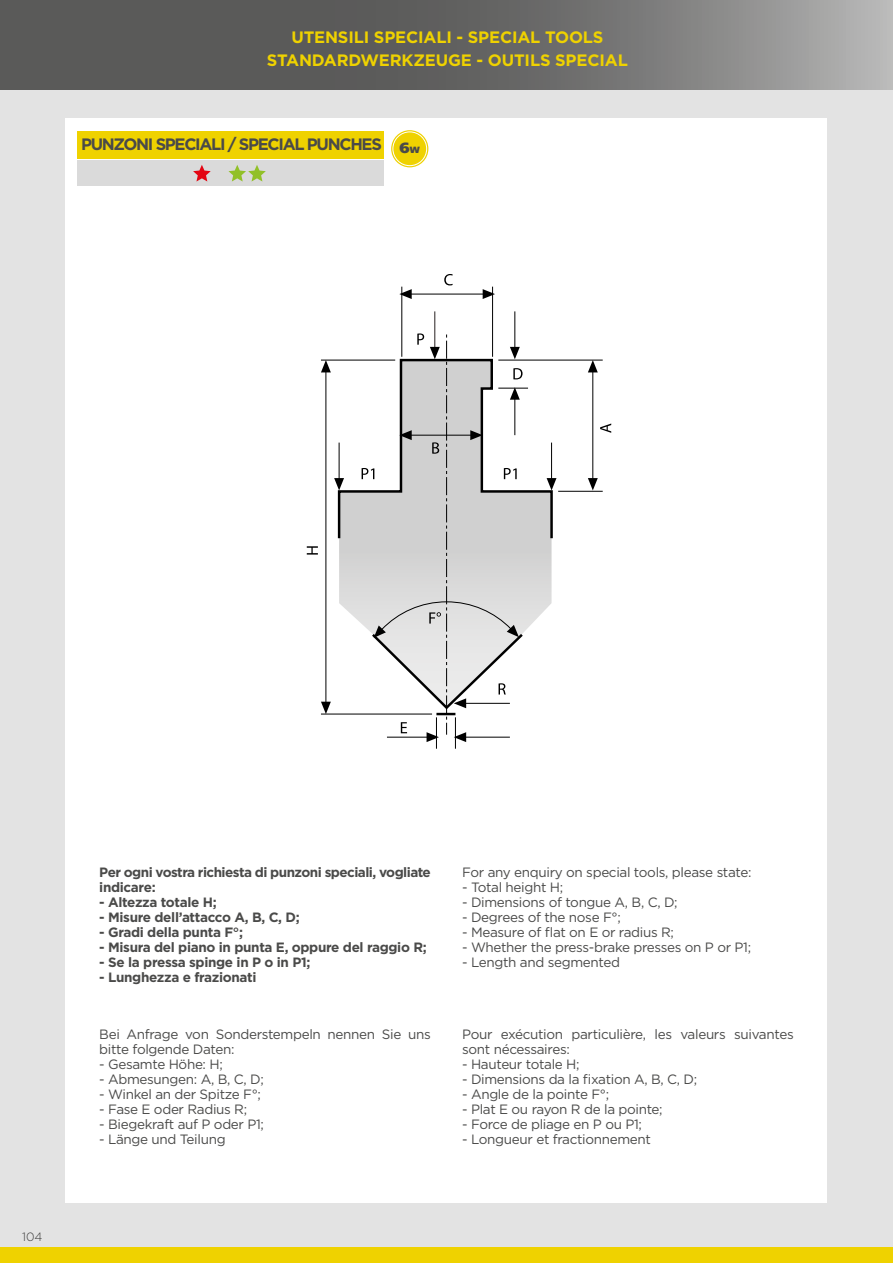
<style>
.page{position:relative;width:893px;height:1263px;background:#fff}
.page>*{position:absolute;margin:0;border:0;box-sizing:border-box;transform-origin:0 0}
.t1{font:700 16.5px/22.5px "Gotham";letter-spacing:-.01em;color:#efd200;text-align:center}
.t2{font:700 16.5px "Gotham";letter-spacing:-.08em;color:#4a4a49}
.t3{font:13.5px/15px "Gotham";letter-spacing:-.025em;color:#4a4a49}
.t4{font:700 13.5px/15px "Gotham";letter-spacing:-.025em;color:#4a4a49}
.t5{font:300 12px "Gotham";color:#3c3c3b}
</style>
<div class="page">
<div style="left:0;top:89px;width:893px;height:1171px;background:#e3e3e3"></div>
<div style="left:0;top:1247px;width:893px;height:16px;background:#efd200"></div>
<svg style="left:0;top:0;width:893px;height:89px;background:#6e6e6d"></svg>
<div style="left:66px;top:118px;width:761px;height:1084px;background:#fff"></div>
<svg style="left:337px;top:359px;width:217px;height:274px"></svg>
<hr style="left:325px;top:372px;width:1px;height:330px;background:#000">
<hr style="left:321px;top:360px;width:74px;height:1px;background:#000">
<hr style="left:321px;top:714px;width:111px;height:1px;background:#000">
<svg style="left:321px;top:360px;width:10px;height:12px"></svg>
<svg style="left:321px;top:702px;width:10px;height:12px"></svg>
<hr style="left:592px;top:372px;width:1px;height:107px;background:#000">
<hr style="left:558px;top:491px;width:45px;height:1px;background:#000">
<hr style="left:498px;top:360px;width:105px;height:1px;background:#000">
<svg style="left:588px;top:360px;width:10px;height:12px"></svg>
<svg style="left:588px;top:478px;width:10px;height:12px"></svg>
<hr style="left:339px;top:443px;width:1px;height:36px;background:#000">
<svg style="left:334px;top:478px;width:10px;height:12px"></svg>
<hr style="left:551px;top:443px;width:1px;height:36px;background:#000">
<svg style="left:547px;top:478px;width:9px;height:12px"></svg>
<hr style="left:411px;top:294px;width:72px;height:1px;background:#000">
<hr style="left:492px;top:287px;width:1px;height:70px;background:#000">
<hr style="left:401px;top:287px;width:1px;height:70px;background:#000">
<svg style="left:399px;top:289px;width:13px;height:10px"></svg>
<svg style="left:483px;top:289px;width:12px;height:10px"></svg>
<hr style="left:434px;top:311px;width:1px;height:37px;background:#262020">
<hr style="left:514px;top:311px;width:1px;height:37px;background:#000">
<hr style="left:498px;top:388px;width:30px;height:1px;background:#000">
<hr style="left:455px;top:717px;width:1px;height:32px;background:#000">
<hr style="left:436px;top:717px;width:1px;height:32px;background:#000">
<svg style="left:307px;top:546px;width:11px;height:9px"></svg>
<svg style="left:600px;top:423px;width:11px;height:10px"></svg>
<svg style="left:444px;top:274px;width:9px;height:11px"></svg>
<svg style="left:362px;top:333px;width:161px;height:409px"></svg>
<svg style="left:391px;top:130px;width:37px;height:37px"></svg>
<div style="left:393px;top:132px;width:34px;height:34px;border:1px solid #fff;border-radius:50%"></div>
<div style="left:77px;top:131px;width:307px;height:27px;background:#efd200"></div>
<div style="left:77px;top:160px;width:307px;height:26px;background:#dadada"></div>
<svg style="left:193px;top:165px;width:18px;height:16px"></svg>
<svg style="left:228px;top:165px;width:38px;height:16px"></svg>
<p class="t1" style="left:267px;top:26px;width:362px">UTENSILI SPECIALI - SPECIAL TOOLS<br>STANDARDWERKZEUGE - OUTILS SPECIAL</p>
<p class="t2" style="left:81px;top:134px;width:340px">PUNZONI SPECIALI / SPECIAL PUNCHES <sub>6</sub><sub>W</sub></p>
<p class="t5" style="left:22px;top:1229px;width:22px">104</p>
<p class="t4" style="left:99px;top:865px;width:333px">Per ogni vostra richiesta di punzoni speciali, vogliate indicare:</p>
<p class="t4" style="left:99px;top:895px;width:119px">- Altezza totale H;</p>
<p class="t4" style="left:99px;top:910px;width:202px">- Misure dell’attacco A, B, C, D;</p>
<p class="t4" style="left:99px;top:925px;width:145px">- Gradi della punta F°;</p>
<p class="t4" style="left:99px;top:940px;width:329px">- Misura del piano in punta E, oppure del raggio R;</p>
<p class="t4" style="left:99px;top:955px;width:213px">- Se la pressa spinge in P o in P1;</p>
<p class="t4" style="left:99px;top:970px;width:159px">- Lunghezza e frazionati</p>
<p class="t3" style="left:99px;top:1027px;width:333px">Bei Anfrage von Sonderstempeln nennen Sie uns bitte folgende Daten:</p>
<p class="t3" style="left:99px;top:1057px;width:125px">- Gesamte Höhe: H;</p>
<p class="t3" style="left:99px;top:1072px;width:166px">- Abmesungen: A, B, C, D;</p>
<p class="t3" style="left:99px;top:1087px;width:163px">- Winkel an der Spitze F°;</p>
<p class="t3" style="left:99px;top:1102px;width:149px">- Fase E oder Radius R;</p>
<p class="t3" style="left:99px;top:1117px;width:166px">- Biegekraft auf P oder P1;</p>
<p class="t3" style="left:99px;top:1132px;width:128px">- Länge und Teilung</p>
<p class="t3" style="left:462px;top:865px;width:291px">For any enquiry on special tools, please state:</p>
<p class="t3" style="left:462px;top:880px;width:103px">- Total height H;</p>
<p class="t3" style="left:462px;top:895px;width:217px">- Dimensions of tongue A, B, C, D;</p>
<p class="t3" style="left:462px;top:910px;width:160px">- Degrees of the nose F°;</p>
<p class="t3" style="left:462px;top:925px;width:213px">- Measure of flat on E or radius R;</p>
<p class="t3" style="left:462px;top:940px;width:291px">- Whether the press-brake presses on P or P1;</p>
<p class="t3" style="left:462px;top:955px;width:159px">- Length and segmented</p>
<p class="t3" style="left:462px;top:1027px;width:333px">Pour exécution particulière, les valeurs suivantes sont nécessaires:</p>
<p class="t3" style="left:462px;top:1057px;width:119px">- Hauteur totale H;</p>
<p class="t3" style="left:462px;top:1072px;width:237px">- Dimensions da la fixation A, B, C, D;</p>
<p class="t3" style="left:462px;top:1087px;width:149px">- Angle de la pointe F°;</p>
<p class="t3" style="left:462px;top:1102px;width:202px">- Plat E ou rayon R de la pointe;</p>
<p class="t3" style="left:462px;top:1117px;width:181px">- Force de pliage en P ou P1;</p>
<p class="t3" style="left:462px;top:1132px;width:190px">- Longueur et fractionnement</p>
</div>
